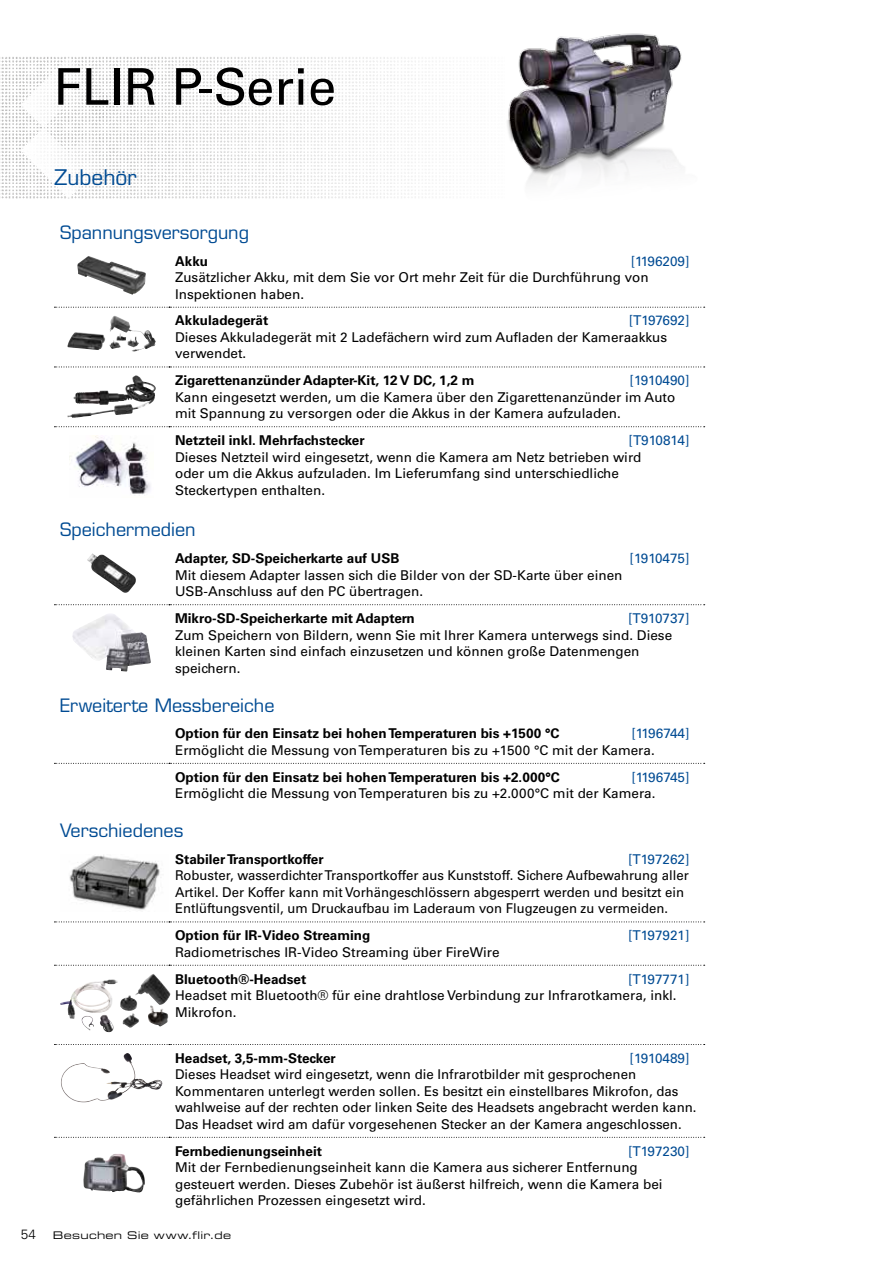
<style>
.page{position:relative;width:893px;height:1263px;background:#fff}
.page>*{position:absolute;margin:0;border:0;box-sizing:border-box;transform-origin:0 0}
.t1{font:50.7px "Univers LT Std";color:#000}
.t2{font:21px "Eurostile LT Std";color:#004b93}
.t3{font:18px "Eurostile LT Std";color:#004b93}
.t4{font:13.5px/16.5px "Univers LT Std";color:#000}
.t5{font:700 13.5px "Univers LT Std";color:#000}
.t6{font:13.5px "Univers LT Std";color:#004b93}
.t7{font:13.5px "Univers LT Std";letter-spacing:-.025em;color:#004b93}
.t8{font:300 13.5px "Univers LT Std";color:#000}
.t9{font:10.5px "Eurostile LT Std Ex 2";letter-spacing:.025em;color:#000}
</style>
<div class="page">
<img style="left:0;top:57px;width:433px;height:142px">
<img style="left:507px;top:33px;width:175px;height:104px">
<img style="left:510px;top:137px;width:171px;height:47px">
<svg style="left:54px;top:307px;width:651px;height:1px"></svg>
<svg style="left:54px;top:367px;width:651px;height:1px"></svg>
<svg style="left:54px;top:426px;width:651px;height:1px"></svg>
<svg style="left:54px;top:604px;width:651px;height:1px"></svg>
<svg style="left:54px;top:763px;width:651px;height:1px"></svg>
<svg style="left:54px;top:1044px;width:651px;height:1px"></svg>
<svg style="left:54px;top:1137px;width:651px;height:1px"></svg>
<svg style="left:54px;top:965px;width:651px;height:1px"></svg>
<svg style="left:54px;top:921px;width:651px;height:1px"></svg>
<img style="left:77px;top:256px;width:69px;height:39px">
<img style="left:109px;top:316px;width:47px;height:36px">
<img style="left:73px;top:376px;width:62px;height:29px">
<img style="left:70px;top:435px;width:81px;height:59px">
<img style="left:87px;top:553px;width:49px;height:40px">
<img style="left:72px;top:614px;width:79px;height:57px">
<img style="left:69px;top:855px;width:91px;height:55px">
<img style="left:60px;top:974px;width:111px;height:45px">
<img style="left:62px;top:1053px;width:73px;height:48px">
<img style="left:83px;top:1154px;width:62px;height:38px">
<h1 class="t1" style="left:53px;top:57px;width:284px">FLIR P-Serie</h1>
<h2 class="t2" style="left:54px;top:165px;width:84px">Zubehör</h2>
<h3 class="t3" style="left:60px;top:221px;width:190px">Spannungsversorgung</h3>
<p class="t5" style="left:175px;top:253px;width:35px">Akku</p>
<p class="t6" style="left:631px;top:253px;width:60px">[1196209]</p>
<p class="t4" style="left:175px;top:269px;width:475px">Zusätzlicher Akku, mit dem Sie vor Ort mehr Zeit für die Durchführung von<br>Inspektionen haben.</p>
<p class="t5" style="left:175px;top:313px;width:95px">Akkuladegerät</p>
<p class="t6" style="left:629px;top:313px;width:62px">[T197692]</p>
<p class="t4" style="left:175px;top:329px;width:494px">Dieses Akkuladegerät mit 2 Ladefächern wird zum Aufladen der Kameraakkus verwendet.</p>
<p class="t5" style="left:175px;top:373px;width:301px">Zigarettenanzünder Adapter-Kit, 12 V DC, 1,2 m</p>
<p class="t6" style="left:630px;top:372px;width:61px">[1910490]</p>
<p class="t4" style="left:175px;top:389px;width:502px">Kann eingesetzt werden, um die Kamera über den Zigarettenanzünder im Auto mit Spannung zu versorgen oder die Akkus in der Kamera aufzuladen.</p>
<p class="t5" style="left:175px;top:432px;width:191px">Netzteil inkl. Mehrfachstecker</p>
<p class="t6" style="left:628px;top:432px;width:63px">[T910814]</p>
<p class="t4" style="left:175px;top:449px;width:468px">Dieses Netzteil wird eingesetzt, wenn die Kamera am Netz betrieben wird oder um die Akkus aufzuladen. Im Lieferumfang sind unterschiedliche<br>Steckertypen enthalten.</p>
<h3 class="t3" style="left:60px;top:519px;width:137px">Speichermedien</h3>
<p class="t5" style="left:175px;top:551px;width:226px">Adapter, SD-Speicherkarte auf USB</p>
<p class="t6" style="left:630px;top:550px;width:61px">[1910475]</p>
<p class="t4" style="left:175px;top:567px;width:449px">Mit diesem Adapter lassen sich die Bilder von der SD-Karte über einen<br>USB-Anschluss auf den PC übertragen.</p>
<p class="t5" style="left:175px;top:610px;width:241px">Mikro-SD-Speicherkarte mit Adaptern</p>
<p class="t6" style="left:628px;top:610px;width:63px">[T910737]</p>
<p class="t4" style="left:175px;top:626px;width:499px">Zum Speichern von Bildern, wenn Sie mit Ihrer Kamera unterwegs sind. Diese kleinen Karten sind einfach einzusetzen und können große Datenmengen speichern.</p>
<h3 class="t3" style="left:60px;top:694px;width:216px">Erweiterte Messbereiche</h3>
<p class="t5" style="left:175px;top:726px;width:386px">Option für den Einsatz bei hohen Temperaturen bis +1500 °C</p>
<p class="t7" style="left:631px;top:725px;width:60px">[1196744]</p>
<p class="t4" style="left:175px;top:742px;width:481px">Ermöglicht die Messung von Temperaturen bis zu +1500 °C mit der Kamera.</p>
<p class="t5" style="left:175px;top:769px;width:386px">Option für den Einsatz bei hohen Temperaturen bis +2.000°C</p>
<p class="t7" style="left:631px;top:769px;width:60px">[1196745]</p>
<p class="t4" style="left:175px;top:785px;width:482px">Ermöglicht die Messung von Temperaturen bis zu +2.000°C mit der Kamera.</p>
<h3 class="t3" style="left:60px;top:820px;width:125px">Verschiedenes</h3>
<p class="t5" style="left:175px;top:851px;width:150px">Stabiler Transportkoffer</p>
<p class="t6" style="left:628px;top:851px;width:63px">[T197262]</p>
<p class="t4" style="left:175px;top:867px;width:515px">Robuster, wasserdichter Transportkoffer aus Kunststoff. Sichere Aufbewahrung aller<br>Artikel. Der Koffer kann mit Vorhängeschlössern abgesperrt werden und besitzt ein<br>Entlüftungsventil, um Druckaufbau im Laderaum von Flugzeugen zu vermeiden.</p>
<p class="t5" style="left:175px;top:927px;width:197px">Option für IR-Video Streaming</p>
<p class="t6" style="left:628px;top:927px;width:63px">[T197921]</p>
<p class="t4" style="left:175px;top:944px;width:326px">Radiometrisches IR-Video Streaming über FireWire</p>
<p class="t5" style="left:175px;top:971px;width:133px">Bluetooth®-Headset</p>
<p class="t6" style="left:628px;top:971px;width:63px">[T197771]</p>
<p class="t4" style="left:175px;top:987px;width:503px">Headset mit Bluetooth® für eine drahtlose Verbindung zur Infrarotkamera, inkl.<br>Mikrofon.</p>
<p class="t5" style="left:175px;top:1050px;width:162px">Headset, 3,5-mm-Stecker</p>
<p class="t6" style="left:630px;top:1050px;width:61px">[1910489]</p>
<p class="t4" style="left:175px;top:1066px;width:523px">Dieses Headset wird eingesetzt, wenn die Infrarotbilder mit gesprochenen Kommentaren unterlegt werden sollen. Es besitzt ein einstellbares Mikrofon, das wahlweise auf der rechten oder linken Seite des Headsets angebracht werden kann.<br>Das Headset wird am dafür vorgesehenen Stecker an der Kamera angeschlossen.</p>
<p class="t5" style="left:175px;top:1143px;width:148px">Fernbedienungseinheit</p>
<p class="t6" style="left:628px;top:1143px;width:63px">[T197230]</p>
<p class="t4" style="left:175px;top:1159px;width:489px">Mit der Fernbedienungseinheit kann die Kamera aus sicherer Entfernung gesteuert werden. Dieses Zubehör ist äußerst hilfreich, wenn die Kamera bei gefährlichen Prozessen eingesetzt wird.</p>
<p class="t8" style="left:21px;top:1226px;width:17px">54</p>
<p class="t9" style="left:53px;top:1228px;width:180px">Besuchen Sie www.flir.de</p>
</div>
